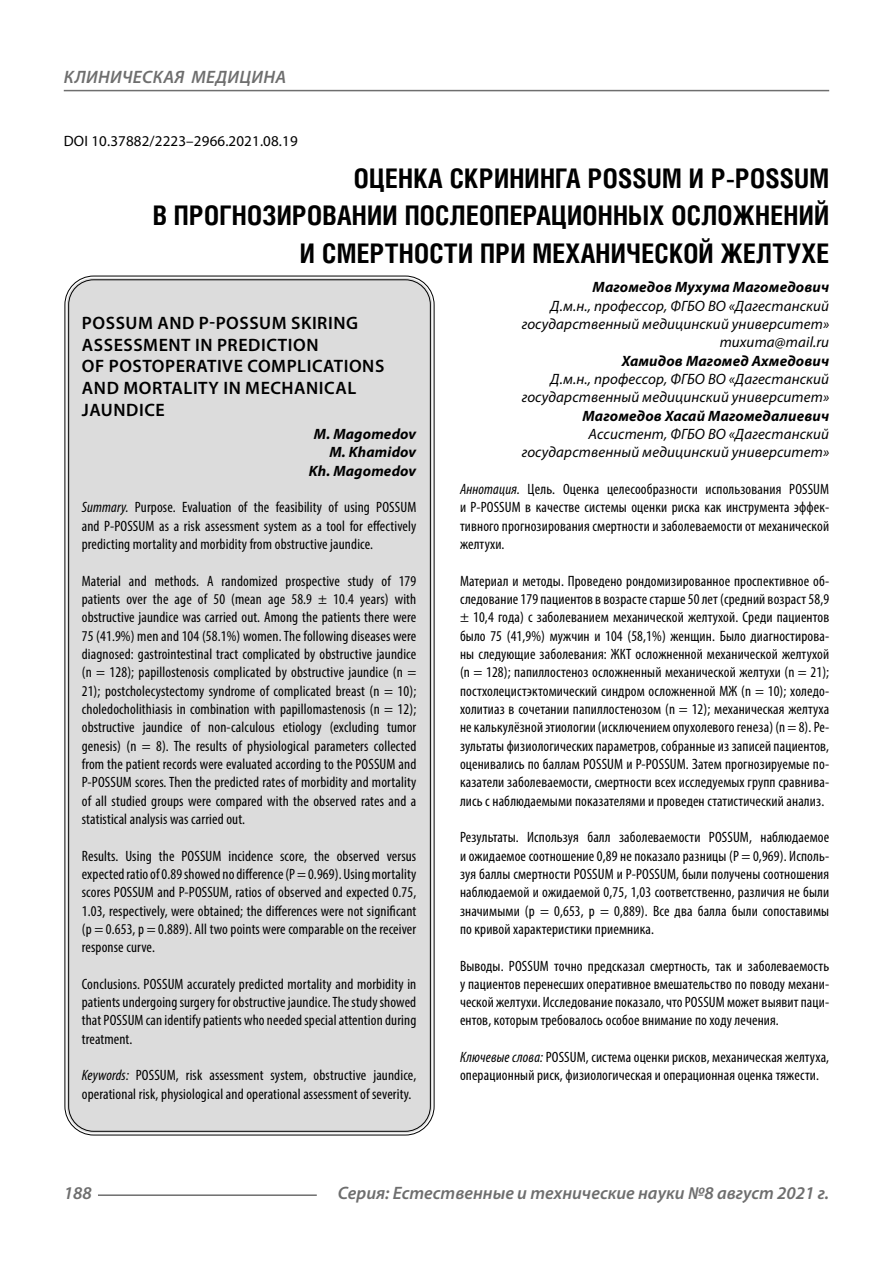
<style>
.page{position:relative;width:893px;height:1263px;background:#fff}
.page>*{position:absolute;margin:0;border:0;box-sizing:border-box;transform-origin:0 0}
.Header{font:700 27px/37.5px "Helios Cond C";letter-spacing:.01em;color:#000;text-align:right}
.Header-eng{font:600 18px/21.6px "Myriad Pro";letter-spacing:.03em;color:#000}
.t1{font:italic 600 18px "Myriad Pro";color:#6e6e6e}
.Annotation-rus{font:condensed 15px/18.3px "Myriad Pro";letter-spacing:.01em;color:#000;text-align:justify}
.Annotation-eng{font:condensed 15px/18.3px "Myriad Pro";letter-spacing:.01em;color:#000;text-align:justify}
.Author-doc{font:italic 15px/18.3px "Myriad Pro";letter-spacing:.01em;color:#000;text-align:right}
.Author{font:italic 700 15px "Myriad Pro";letter-spacing:.01em;color:#000}
.Author-eng{font:italic 700 15px "Myriad Pro";letter-spacing:.01em;color:#000}
.DOI{font:15px "Myriad Pro";letter-spacing:.01em;color:#000}
.Author-email{font:italic 15px "Myriad Pro";letter-spacing:.01em;color:#000}
.s1{font-style:italic}
</style>
<div class="page">
<div style="left:67px;top:278px;width:365px;height:855px;background:#dcdcdc;border-radius:27px"></div>
<hr style="left:98px;top:1194px;width:219px;height:2px;background:#6e6e6e">
<hr style="left:64px;top:90px;width:765px;height:1px;background:#6e6e6e">
<p class="t1" style="left:64px;top:66px;width:24px">Клини</p>
<p class="t1" style="left:122px;top:66px;width:23px">ческая</p>
<p class="t1" style="left:191px;top:66px;width:13px">меди</p>
<p class="t1" style="left:240px;top:66px;width:25px">цина</p>
<p class="DOI" style="left:64px;top:132px;width:235px">DOI 10.37882/2223–2966.2021.08.19</p>
<p class="Header" style="left:153px;top:159px;width:678px">ОЦЕНКА СКРИНИНГА POSSUM И P-POSSUM<br>В ПРОГНОЗИРОВАНИИ ПОСЛЕОПЕРАЦИОННЫХ ОСЛОЖНЕНИЙ<br>И СМЕРТНОСТИ ПРИ МЕХАНИЧЕСКОЙ ЖЕЛТУХЕ</p>
<p class="Author" style="left:592px;top:278px;width:238px">Магомедов Мухума Магомедович</p>
<p class="Author-doc" style="left:522px;top:296px;width:309px">Д.м.н., профессор, ФГБО ВО «Дагестанский государственный медицинский университет»</p>
<p class="Author-email" style="left:720px;top:333px;width:111px">muxuma@mail.ru</p>
<p class="Author" style="left:622px;top:351px;width:209px">Хамидов Магомед Ахмедович</p>
<p class="Author-doc" style="left:522px;top:370px;width:309px">Д.м.н., профессор, ФГБО ВО «Дагестанский государственный медицинский университет»</p>
<p class="Author" style="left:582px;top:406px;width:248px">Магомедов Хасай Магомедалиевич</p>
<p class="Author-doc" style="left:522px;top:425px;width:309px">Ассистент, ФГБО ВО «Дагестанский государственный медицинский университет»</p>
<p class="Annotation-rus" style="left:460px;top:480px;width:371px"><span class="s1">Аннотация.</span> Цель. Оценка целесообразности использования POSSUM и P-POSSUM в качестве системы оценки риска как инструмента эффек&shy;тивного прогнозирования смертности и заболеваемости от механической желтухи.</p>
<p class="Annotation-rus" style="left:460px;top:571px;width:371px">Материал и методы. Проведено рондомизированное проспективное об&shy;следование 179 пациентов в возрасте старше 50 лет (средний возраст 58,9 ± 10,4 года) с заболеванием механической желтухой. Среди пациентов было 75 (41,9%) мужчин и 104 (58,1%) женщин. Было диагностирова&shy;ны следующие заболевания: ЖКТ осложненной механической желтухой (n = 128); папиллостеноз осложненный механической желтухи (n = 21); постхолецистэктомический синдром осложненной МЖ (n = 10); холедо&shy;холитиаз в сочетании папиллостенозом (n = 12); механическая желтуха не калькулёзной этиологии (исключением опухолевого генеза) (n = 8). Ре&shy;зультаты физиологических параметров, собранные из записей пациентов, оценивались по баллам POSSUM и P-POSSUM. Затем прогнозируемые по&shy;казатели заболеваемости, смертности всех исследуемых групп сравнива&shy;лись с наблюдаемыми показателями и проведен статистический анализ.</p>
<p class="Annotation-rus" style="left:460px;top:828px;width:371px">Результаты. Используя балл заболеваемости POSSUM, наблюдаемое и ожидаемое соотношение 0,89 не показало разницы (P = 0,969). Исполь&shy;зуя баллы смертности POSSUM и P-POSSUM, были получены соотношения наблюдаемой и ожидаемой 0,75, 1,03 соответственно, различия не были значимыми (р = 0,653, р = 0,889). Все два балла были сопоставимы по кривой характеристики приемника.</p>
<p class="Annotation-rus" style="left:460px;top:956px;width:371px">Выводы. POSSUM точно предсказал смертность, так и заболеваемость у пациентов перенесших оперативное вмешательство по поводу механи&shy;ческой желтухи. Исследование показало, что POSSUM может выявит паци&shy;ентов, которым требовалось особое внимание по ходу лечения.</p>
<p class="Annotation-rus" style="left:460px;top:1048px;width:371px"><span class="s1">Ключевые слова:</span> POSSUM, система оценки рисков, механическая желтуха, операционный риск, физиологическая и операционная оценка тяжести.</p>
<p class="Header-eng" style="left:82px;top:312px;width:304px">POSSUM AND P-POSSUM SKIRING<br>ASSESSMENT IN PREDICTION<br>OF POSTOPERATIVE COMPLICATIONS<br>AND MORTALITY IN MECHANICAL<br>JAUNDICE</p>
<p class="Author-eng" style="left:314px;top:424px;width:104px">M. Magomedov</p>
<p class="Author-eng" style="left:329px;top:443px;width:88px">M. Khamidov</p>
<p class="Author-eng" style="left:309px;top:461px;width:109px">Kh. Magomedov</p>
<p class="Annotation-eng" style="left:82px;top:498px;width:336px"><span class="s1">Summary.</span> Purpose. Evaluation of the feasibility of using POSSUM and P-POSSUM as a risk assessment system as a tool for effectively predicting mortality and morbidity from obstructive jaundice.</p>
<p class="Annotation-eng" style="left:82px;top:571px;width:336px">Material and methods. A randomized prospective study of 179 patients over the age of 50 (mean age 58.9 ± 10.4 years) with obstructive jaundice was carried out. Among the patients there were 75 (41.9%) men and 104 (58.1%) women. The following diseases were diagnosed: gastrointestinal tract complicated by obstructive jaundice (n = 128); papillostenosis complicated by obstructive jaundice (n = 21); postcholecystectomy syndrome of complicated breast (n = 10); choledocholithiasis in combination with papillomastenosis (n = 12); obstructive jaundice of non-calculous etiology (excluding tumor genesis) (n = 8). The results of physiological parameters collected from the patient records were evaluated according to the POSSUM and P-POSSUM scores. Then the predicted rates of morbidity and mortality of all studied groups were compared with the observed rates and a statistical analysis was carried out.</p>
<p class="Annotation-eng" style="left:82px;top:846px;width:336px">Results. Using the POSSUM incidence score, the observed versus expected ratio of 0.89 showed no difference (P = 0.969). Using mortality scores POSSUM and P-POSSUM, ratios of observed and expected 0.75, 1.03, respectively, were obtained; the differences were not significant (p = 0.653, p = 0.889). All two points were comparable on the receiver response curve.</p>
<p class="Annotation-eng" style="left:82px;top:974px;width:336px">Conclusions. POSSUM accurately predicted mortality and morbidity in patients undergoing surgery for obstructive jaundice. The study showed that POSSUM can identify patients who needed special attention during treatment.</p>
<p class="Annotation-eng" style="left:82px;top:1066px;width:336px"><span class="s1">Keywords:</span> POSSUM, risk assessment system, obstructive jaundice, operational risk, physiological and operational assessment of severity.</p>
<p class="t1" style="left:64px;top:1182px;width:30px">188</p>
<p class="t1" style="left:338px;top:1182px;width:493px">Серия: Естественные и технические науки №8 август 2021 г.</p>
</div>
